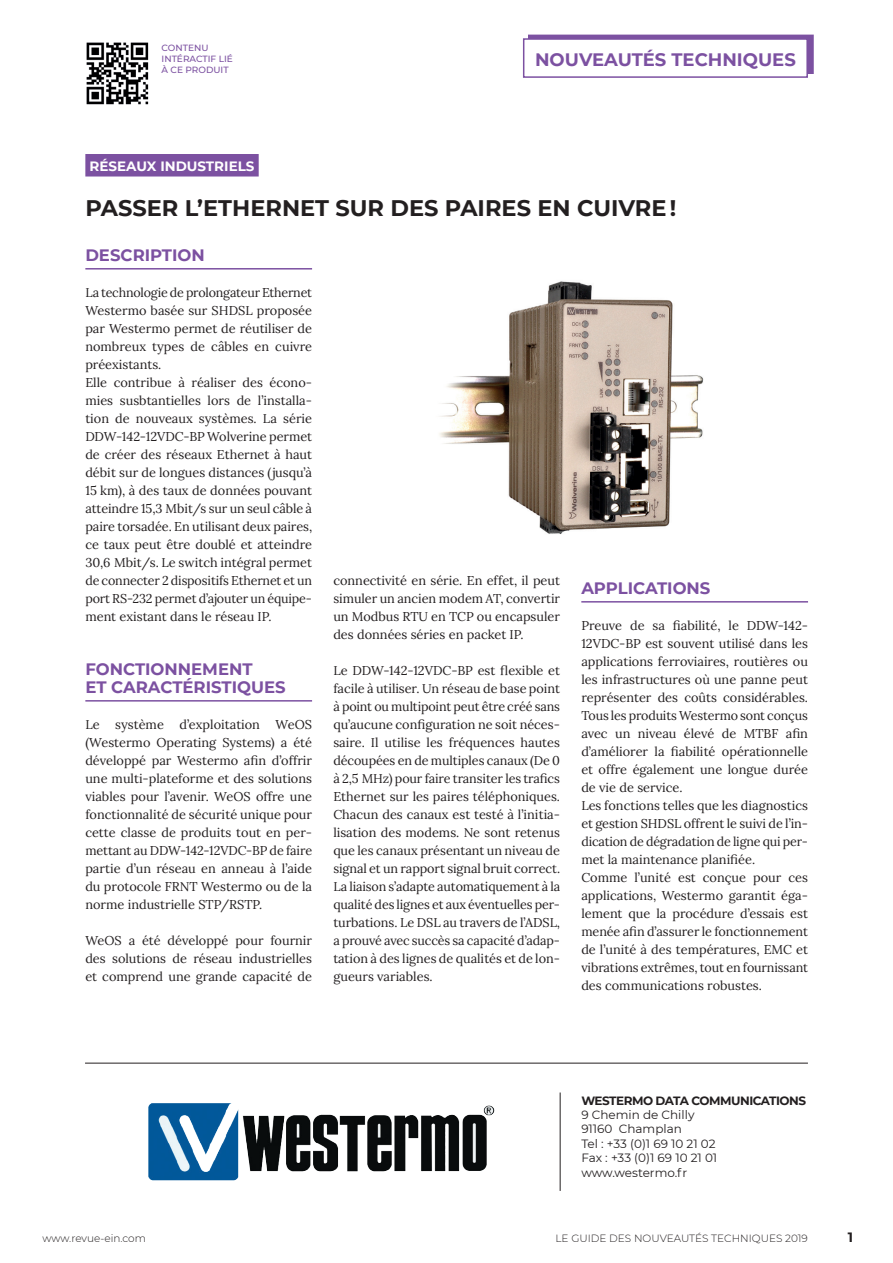
<style>
.page{position:relative;width:893px;height:1263px;background:#fff}
.page>*{position:absolute;margin:0;border:0;box-sizing:border-box;transform-origin:0 0}
.Titre{font:700 22.5px "Montserrat";color:#231f20}
.t1{font:700 18px "Montserrat";color:#7c51a1}
.Intertitre{font:700 16.5px "Montserrat";color:#7c51a1}
.Surtitre{font:700 13.5px "Montserrat";color:#fff}
.t2{font:700 13.5px "Montserrat";color:#231f20}
.Texte_courant{font:12.75px/18px "Lora";color:#231f20;text-align:justify}
.t3{font:12px "Montserrat";color:#231f20}
.t4{font:700 12px "Montserrat";letter-spacing:-.04em;color:#231f20}
.t5{font:300 10.5px "Montserrat";color:#231f20}
.t6{font:500 9px/10.8px "Montserrat";color:#7c51a1}
</style>
<div class="page">
<div style="left:528px;top:35px;width:285px;height:39px;background:#7c51a1"></div>
<div style="left:524px;top:39px;width:283px;height:38px;background:#fff"></div>
<div style="left:523px;top:38px;width:285px;height:40px;border:2px solid #7c51a1"></div>
<hr style="left:85px;top:1063px;width:723px;height:1px;background:#231f20">
<hr style="left:560px;top:1092px;width:1px;height:99px;background:#231f20">
<div style="left:85px;top:154px;width:174px;height:22px;background:#7c51a1"></div>
<hr style="left:85px;top:268px;width:227px;height:2px;background:#7c51a1">
<hr style="left:85px;top:700px;width:227px;height:2px;background:#7c51a1">
<hr style="left:581px;top:601px;width:227px;height:2px;background:#7c51a1">
<img style="left:148px;top:1103px;width:347px;height:78px">
<img style="left:439px;top:281px;width:265px;height:253px">
<img style="left:86px;top:43px;width:63px;height:62px">
<p class="t6" style="left:162px;top:42px;width:73px">CONTENU<br>INTÉRACTIF LIÉ<br>À CE PRODUIT</p>
<h2 class="t1" style="left:535px;top:46px;width:262px">NOUVEAUTÉS TECHNIQUES</h2>
<p class="Surtitre" style="left:90px;top:156px;width:166px">RÉSEAUX INDUSTRIELS</p>
<p class="Titre" style="left:85px;top:192px;width:592px">PASSER L’ETHERNET SUR DES PAIRES EN CUIVRE !</p>
<p class="Intertitre" style="left:85px;top:243px;width:121px">DESCRIPTION</p>
<p class="Texte_courant" style="left:85px;top:283px;width:228px">La technologie de prolongateur Ethernet Westermo basée sur SHDSL proposée par Westermo permet de réutiliser de nombreux types de câbles en cuivre préexistants.</p>
<p class="Texte_courant" style="left:85px;top:373px;width:228px">Elle contribue à réaliser des écono&shy;mies susbtantielles lors de l’installa&shy;tion de nouveaux systèmes. La série DDW-142-12VDC-BP Wolverine permet de créer des réseaux Ethernet à haut débit sur de longues distances (jusqu’à 15 km), à des taux de données pouvant atteindre 15,3 Mbit/s sur un seul câble à paire torsadée. En utilisant deux paires, ce taux peut être doublé et atteindre 30,6 Mbit/s. Le switch intégral permet de connecter 2 dispositifs Ethernet et un port RS-232 permet d’ajouter un équipe&shy;ment existant dans le réseau IP.</p>
<p class="Texte_courant" style="left:333px;top:571px;width:228px">connectivité en série. En effet, il peut simuler un ancien modem AT, convertir un Modbus RTU en TCP ou encapsuler des données séries en packet IP.</p>
<p class="Texte_courant" style="left:333px;top:661px;width:228px">Le DDW-142-12VDC-BP est flexible et facile à utiliser. Un réseau de base point à point ou multipoint peut être créé sans qu’aucune configuration ne soit néces&shy;saire. Il utilise les fréquences hautes découpées en de multiples canaux (De 0 à 2,5 MHz) pour faire transiter les trafics Ethernet sur les paires téléphoniques.<br>Chacun des canaux est testé à l’initia&shy;lisation des modems. Ne sont retenus que les canaux présentant un niveau de signal et un rapport signal bruit correct.<br>La liaison s’adapte automatiquement à la qualité des lignes et aux éventuelles per&shy;turbations. Le DSL au travers de l’ADSL, a prouvé avec succès sa capacité d’adap&shy;tation à des lignes de qualités et de lon&shy;gueurs variables.</p>
<p class="Intertitre" style="left:581px;top:576px;width:131px">APPLICATIONS</p>
<p class="Texte_courant" style="left:581px;top:616px;width:228px">Preuve de sa fiabilité, le DDW-142- 12VDC-BP est souvent utilisé dans les applications ferroviaires, routières ou les infrastructures où une panne peut représenter des coûts considérables.<br>Tous les produits Westermo sont conçus avec un niveau élevé de MTBF afin d’améliorer la fiabilité opérationnelle et offre également une longue durée de vie de service.</p>
<p class="Texte_courant" style="left:581px;top:796px;width:228px">Les fonctions telles que les diagnostics et gestion SHDSL offrent le suivi de l’in&shy;dication de dégradation de ligne qui per&shy;met la maintenance planifiée.</p>
<p class="Texte_courant" style="left:581px;top:868px;width:228px">Comme l’unité est conçue pour ces applications, Westermo garantit éga&shy;lement que la procédure d’essais est menée afin d’assurer le fonctionnement de l’unité à des températures, EMC et vibrations extrêmes, tout en fournissant des communications robustes.</p>
<p class="Intertitre" style="left:85px;top:657px;width:169px">FONCTIONNEMENT</p>
<p class="Intertitre" style="left:85px;top:675px;width:202px">ET CARACTÉRISTIQUES</p>
<p class="Texte_courant" style="left:85px;top:715px;width:228px">Le système d’exploitation WeOS (Westermo Operating Systems) a été développé par Westermo afin d’offrir une multi-plateforme et des solutions viables pour l’avenir. WeOS offre une fonctionnalité de sécurité unique pour cette classe de produits tout en per&shy;mettant au DDW-142-12VDC-BP de faire partie d’un réseau en anneau à l’aide du protocole FRNT Westermo ou de la norme industrielle STP/RSTP.</p>
<p class="Texte_courant" style="left:85px;top:931px;width:228px">WeOS a été développé pour fournir des solutions de réseau industrielles et comprend une grande capacité de</p>
<p class="t4" style="left:581px;top:1091px;width:226px">WESTERMO DATA COMMUNICATIONS</p>
<p class="t3" style="left:581px;top:1106px;width:115px">9 Chemin de Chilly</p>
<p class="t3" style="left:581px;top:1121px;width:102px">91160 Champlan</p>
<p class="t3" style="left:581px;top:1135px;width:136px">Tel : +33 (0)1 69 10 21 02</p>
<p class="t3" style="left:581px;top:1149px;width:137px">Fax : +33 (0)1 69 10 21 01</p>
<p class="t3" style="left:581px;top:1164px;width:107px">www.westermo.fr</p>
<p class="t5" style="left:43px;top:1231px;width:105px">www.revue-ein.com</p>
<p class="t5" style="left:555px;top:1231px;width:254px">LE GUIDE DES NOUVEAUTÉS TECHNIQUES 2019</p>
<p class="t2" style="left:848px;top:1227px;width:7px">1</p>
</div>
